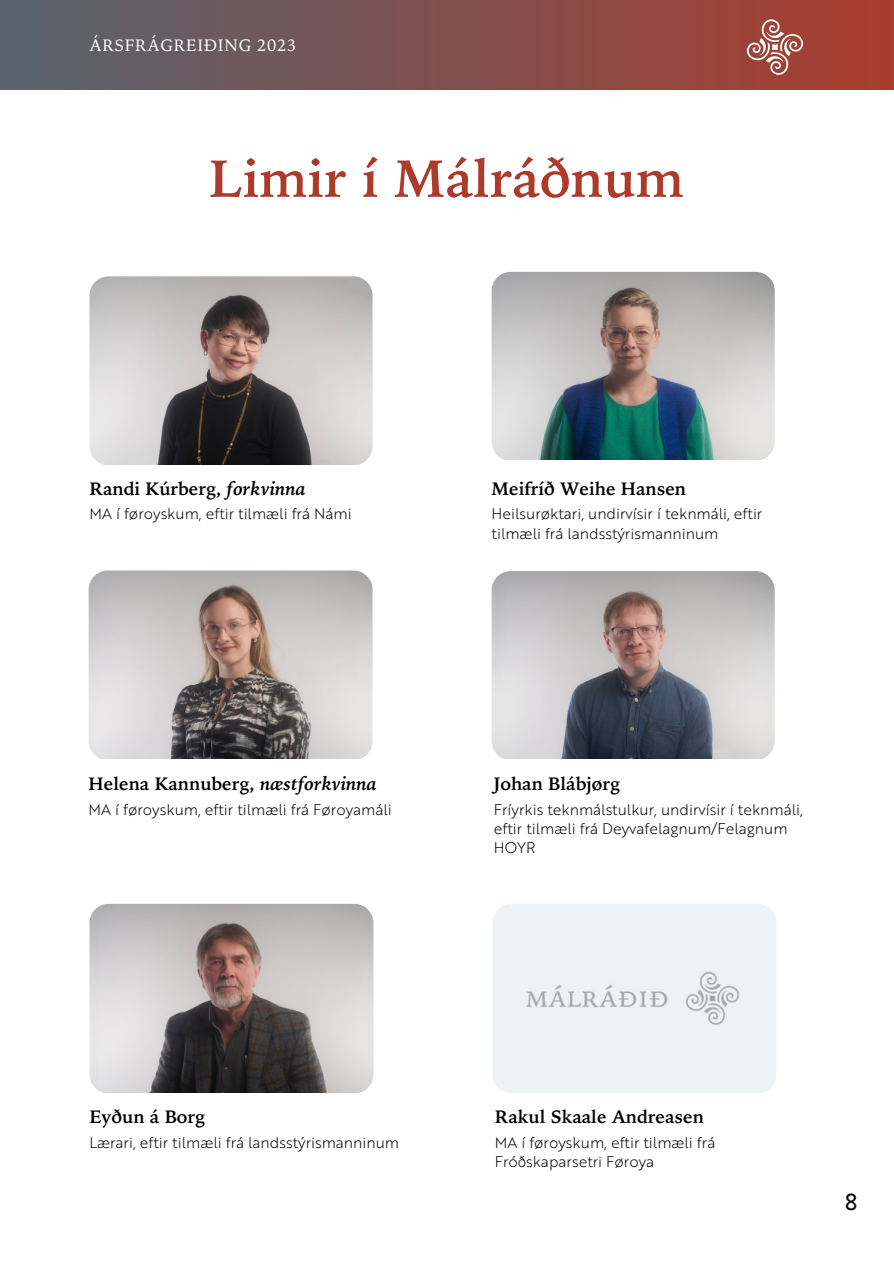
<style>
.page{position:relative;width:894px;height:1264px;background:#fff}
.page>*{position:absolute;margin:0;border:0;box-sizing:border-box;transform-origin:0 0}
.t1{font:700 52.5px "Iowan Old Style BT";color:#ad3b2b}
.t2{font:22.5px "Brother 1816 Regular";color:#000}
.t3{font:700 18px "Iowan Old Style BT";color:#000}
.t4{font:16.5px "Iowan Old Style BT";letter-spacing:.05em;color:#fff}
.t5{font:15px/19.2px "Brother 1816 Light";color:#000}
.s1{font-style:italic}
</style>
<div class="page">
<div style="left:0;top:0;width:893px;height:89px;background:linear-gradient(to right,#57636e,#a93d2e)"></div>
<svg style="left:746px;top:19px;width:56px;height:56px;background:#b26a61"></svg>
<img style="left:89px;top:276px;width:283px;height:188px;border-radius:19px">
<img style="left:491px;top:272px;width:283px;height:187px;border-radius:19px">
<img style="left:89px;top:570px;width:283px;height:188px;border-radius:19px">
<img style="left:491px;top:571px;width:283px;height:187px;border-radius:19px">
<img style="left:89px;top:903px;width:284px;height:189px;border-radius:19px">
<div style="left:492px;top:903px;width:284px;height:189px;background:#edf2f5;border-radius:19px"></div>
<p class="t4" style="left:89px;top:35px;width:208px">ÁRSFRÁGREIÐING 2023</p>
<p class="t1" style="left:209px;top:144px;width:476px">Limir í Málráðnum</p>
<p class="t3" style="left:89px;top:476px;width:218px">Randi Kúrberg, <span class="s1">forkvinna</span></p>
<p class="t3" style="left:491px;top:476px;width:196px">Meifríð Weihe Hansen</p>
<h1 class="t5" style="left:89px;top:503px;width:264px">MA í føroyskum, eftir tilmæli frá Námi</h1>
<p class="t5" style="left:491px;top:503px;width:272px">Heilsurøktari, undirvísir í teknmáli, eftir tilmæli frá landsstýrismanninum</p>
<p class="t3" style="left:89px;top:771px;width:290px">Helena Kannuberg, <span class="s1">næstforkvinna</span></p>
<p class="t3" style="left:493px;top:771px;width:128px">Johan Blábjørg</p>
<p class="t5" style="left:89px;top:798px;width:304px">MA í føroyskum, eftir tilmæli frá Føroyamáli</p>
<p class="t5" style="left:493px;top:798px;width:310px">Fríyrkis teknmálstulkur, undirvísir í teknmáli, eftir tilmæli frá Deyvafelagnum/Felagnum<br>HOYR</p>
<p class="t3" style="left:89px;top:1104px;width:117px">Eyðun á Borg</p>
<p class="t5" style="left:89px;top:1131px;width:311px">Lærari, eftir tilmæli frá landsstýrismanninum</p>
<p class="t3" style="left:494px;top:1104px;width:211px">Rakul Skaale Andreasen</p>
<p class="t5" style="left:494px;top:1131px;width:222px">MA í føroyskum, eftir tilmæli frá<br>Fróðskaparsetri Føroya</p>
<h2 class="t2" style="left:845px;top:1185px;width:14px">8</h2>
</div>
